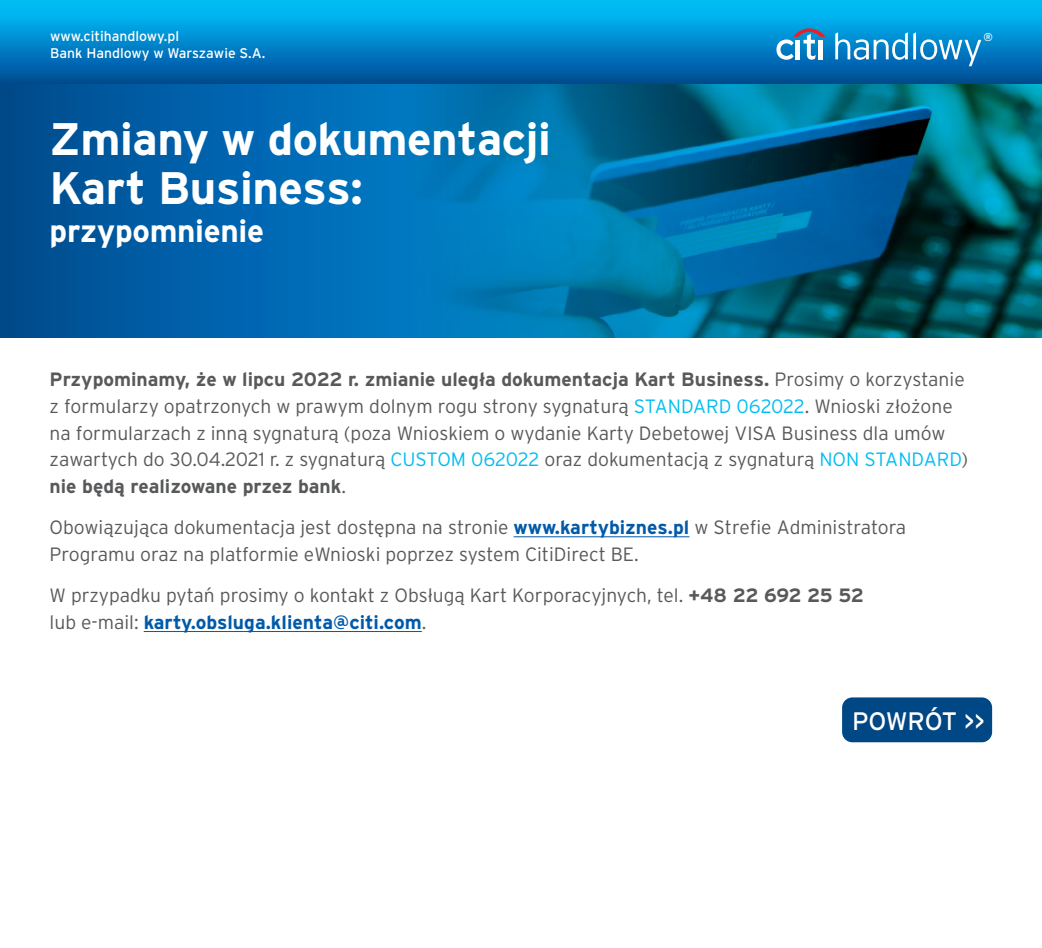
<style>
.page{position:relative;width:1042px;height:948px;background:#fff}
.page>*{position:absolute;margin:0;border:0;box-sizing:border-box;transform-origin:0 0}
.t1{font:700 45.5px/49px "Interstate Pl";letter-spacing:-.01em;color:#fff}
.t2{font:700 31.5px "Interstate Pl";letter-spacing:-.01em;color:#fff}
.t3{font:25.2px "Interstate Pl";letter-spacing:-.015em;color:#fff}
.t4{font:300 19.25px/26.6px "Interstate Pl";color:#58595b}
.t5{font:14px/17.5px "Interstate Pl";color:#fff}
.t6{font:11.38px "Interstate Pl";color:#fff}
.s1{font-weight:700}
.s2{color:#00bdf2}
.s3{font-weight:700;color:#005aa9}
</style>
<div class="page">
<svg style="left:0;top:83px;width:395px;height:254px;background:#0060a8"></svg>
<img style="left:395px;top:83px;width:647px;height:254px">
<div style="left:0;top:0;width:1042px;height:83px;background:linear-gradient(to bottom,#00c7ff,#004c98)"></div>
<svg style="left:835px;top:32px;width:146px;height:34px;background:#3899d1"></svg>
<svg style="left:776px;top:28px;width:49px;height:32px"></svg>
<hr style="left:819px;top:40px;width:4px;height:19px;background:#fff">
<hr style="left:513px;top:536px;width:176px;height:1px;background:#005aa9">
<hr style="left:144px;top:631px;width:278px;height:1px;background:#005aa9">
<div style="left:841px;top:696px;width:152px;height:47px;background:#004785;border-radius:11px"></div>
<div style="left:840px;top:695px;width:154px;height:49px;border:2px solid #fff;border-radius:11px"></div>
<p class="t5" style="left:50px;top:27px;width:217px">www.citihandlowy.pl<br>Bank Handlowy w Warszawie S.A.</p>
<p class="t6" style="left:983px;top:30px;width:11px">®</p>
<h1 class="t1" style="left:50px;top:114px;width:503px">Zmiany w dokumentacji<br>Kart Business:</h1>
<h2 class="t2" style="left:50px;top:214px;width:216px">przypomnienie</h2>
<p class="t4" style="left:50px;top:366px;width:920px"><span class="s1">Przypominamy, że w lipcu 2022 r. zmianie uległa dokumentacja Kart Business.</span> Prosimy o korzystanie z formularzy opatrzonych w prawym dolnym rogu strony sygnaturą <span class="s2">STANDARD 062022</span>. Wnioski złożone na formularzach z inną sygnaturą (poza Wnioskiem o wydanie Karty Debetowej VISA Business dla umów zawartych do 30.04.2021 r. z sygnaturą <span class="s2">CUSTOM 062022</span> oraz dokumentacją z sygnaturą <span class="s2">NON STANDARD</span>) <span class="s1">nie będą realizowane przez bank</span>.</p>
<p class="t4" style="left:50px;top:514px;width:858px">Obowiązująca dokumentacja jest dostępna na stronie <span class="s3">www.kartybiznes.pl</span> w Strefie Administratora<br>Programu oraz na platformie eWnioski poprzez system CitiDirect BE.</p>
<p class="t4" style="left:50px;top:582px;width:816px">W przypadku pytań prosimy o kontakt z Obsługą Kart Korporacyjnych, tel. <span class="s1">+48 22 692 25 52 </span>lub e-mail: <span class="s3">karty.obsluga.klienta@citi.com</span>.</p>
<h3 class="t3" style="left:852px;top:707px;width:134px">POWRÓT &gt;&gt;</h3>
</div>
